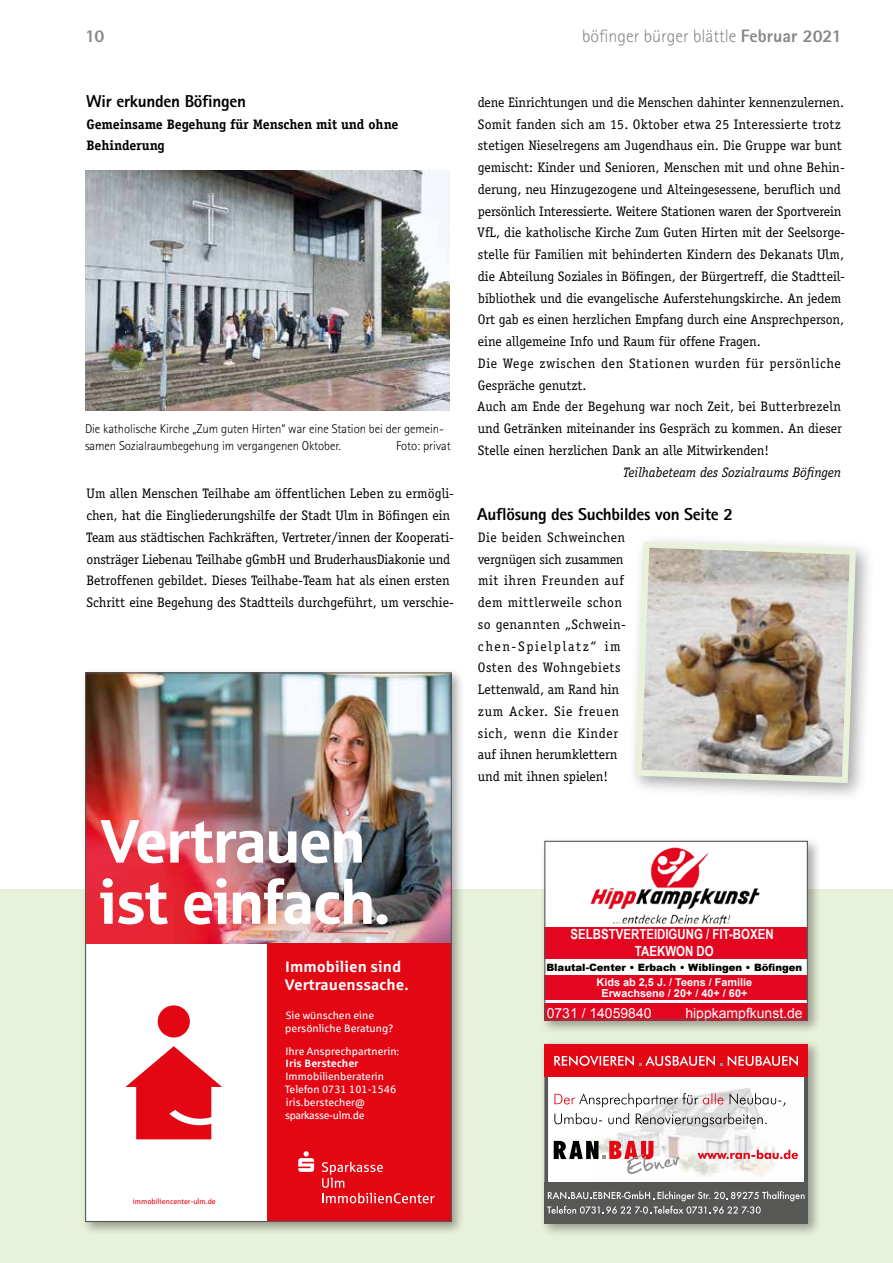
<style>
.page{position:relative;width:893px;height:1263px;background:#fff}
.page>*{position:absolute;margin:0;border:0;box-sizing:border-box;transform-origin:0 0}
.t1{font:61.2px/61.2px "Sparkasse Head";color:#fff}
.t2{font:300 18px "Rotis Sans Serif";color:#878787}
.t3{font:800 18px "Rotis Sans Serif";color:#878787}
.t4{font:800 17.25px "Rotis Sans Serif";letter-spacing:-.015em;color:#000}
.t5{font:700 15.3px/18.3px "Sparkasse Rg";color:#fff}
.t6{font:700 13.95px/17px "Arial Narrow";color:#fff;text-align:center}
.t7{font:13.95px "Arial";color:#fff}
.t8{font:13.8px/21.8px "Officina Serif LT";letter-spacing:-.005em;color:#000}
.t9{font:13.8px/21.8px "Officina Serif LT";letter-spacing:.03em;color:#000}
.t10{font:700 13.8px/21.8px "Officina Serif LT";letter-spacing:-.005em;color:#000}
.t11{font:italic 13.8px "Officina Serif LT";letter-spacing:-.005em;color:#000}
.t12{font:300 12.75px/16.5px "Rotis Sans Serif";letter-spacing:-.01em;color:#000}
.t13{font:700 10.8px/11.2px "Arial";color:#fff;text-align:center}
.t14{font:10.65px/12.9px "Sparkasse Rg";color:#fff}
.t15{font:700 10.65px "Sparkasse Rg";color:#fff}
.t16{font:900 10.05px "Arial";color:#000}
.t17{font:7.35px "Sparkasse Rg";color:#e30613}
.s1{font-weight:800}
</style>
<div class="page">
<div style="left:0;top:890px;width:893px;height:373px;background:#e8f1da"></div>
<div style="left:628px;top:534px;width:247px;height:269px;background:#000;opacity:.35"></div>
<img style="left:632px;top:538px;width:227px;height:248px">
<img style="left:86px;top:171px;width:364px;height:240px">
<div style="left:540px;top:1039px;width:282px;height:198px;background:#000;opacity:.35"></div>
<svg style="left:544px;top:1076px;width:53px;height:107px;background:#e5e1e1"></svg>
<img style="left:597px;top:1076px;width:211px;height:107px">
<div style="left:544px;top:1044px;width:264px;height:32px;background:#e30613"></div>
<svg style="left:554px;top:1141px;width:125px;height:33px;background:#ceb1b3"></svg>
<div style="left:544px;top:1183px;width:264px;height:40px;background:#575756"></div>
<svg style="left:547px;top:1191px;width:257px;height:23px"></svg>
<svg style="left:697px;top:1150px;width:101px;height:9px"></svg>
<svg style="left:554px;top:1113px;width:213px;height:14px;background:#cbcbcb"></svg>
<svg style="left:730px;top:1093px;width:56px;height:13px"></svg>
<svg style="left:554px;top:1093px;width:169px;height:14px;background:#dad0d1"></svg>
<svg style="left:554px;top:1055px;width:244px;height:11px"></svg>
<div style="left:540px;top:836px;width:282px;height:198px;background:#000;opacity:.35"></div>
<div style="left:545px;top:841px;width:262px;height:179px;background:#fff"></div>
<img style="left:590px;top:847px;width:170px;height:62px">
<img style="left:613px;top:914px;width:118px;height:10px">
<div style="left:544px;top:1003px;width:264px;height:17px;background:#e40520"></div>
<div style="left:544px;top:927px;width:264px;height:32px;background:#e40520"></div>
<div style="left:544px;top:975px;width:264px;height:25px;background:#e40520"></div>
<div style="left:544px;top:841px;width:264px;height:179px;border:1px solid #575756"></div>
<div style="left:81px;top:668px;width:385px;height:567px;background:#000;opacity:.35"></div>
<img style="left:87px;top:674px;width:363px;height:546px">
<h2 class="t3" style="left:85px;top:24px;width:21px">10</h2>
<h2 class="t2" style="left:582px;top:25px;width:261px">böfinger bürger blättle <span class="s1">Februar 2021</span></h2>
<p class="t4" style="left:86px;top:90px;width:161px">Wir erkunden Böfingen</p>
<p class="t10" style="left:86px;top:113px;width:314px">Gemeinsame Begehung für Menschen mit und ohne<br>Behinderung</p>
<p class="t12" style="left:85px;top:421px;width:360px">Die katholische Kirche „Zum guten Hirten“ war eine Station bei der gemein&shy;samen Sozialraumbegehung im vergangenen Oktober.</p>
<p class="t12" style="left:396px;top:437px;width:56px">Foto: privat</p>
<p class="t8" style="left:86px;top:483px;width:369px">Um allen Menschen Teilhabe am öffentlichen Leben zu ermögli&shy;chen, hat die Eingliederungshilfe der Stadt Ulm in Böfingen ein Team aus städtischen Fachkräften, Vertreter/innen der Kooperati&shy;onsträger Liebenau Teilhabe gGmbH und BruderhausDiakonie und Betroffenen gebildet. Dieses Teilhabe-Team hat als einen ersten Schritt eine Begehung des Stadtteils durchgeführt, um verschie-</p>
<h1 class="t1" style="left:100px;top:808px;width:291px">Vertrauen ist einfach.</h1>
<p class="t5" style="left:285px;top:956px;width:125px">Immobilien sind<br>Vertrauenssache.</p>
<p class="t14" style="left:285px;top:1009px;width:110px">Sie wünschen eine persönliche Beratung?</p>
<p class="t14" style="left:286px;top:1044px;width:115px">Ihre Ansprechpartnerin:</p>
<p class="t15" style="left:286px;top:1057px;width:74px">Iris Berstecher</p>
<p class="t14" style="left:285px;top:1070px;width:113px">Immobilienberaterin<br>Telefon 0731 101-1546 iris.berstecher@ sparkasse-ulm.de</p>
<p class="t8" style="left:477px;top:91px;width:370px">dene Einrichtungen und die Menschen dahinter kennenzulernen.<br>Somit fanden sich am 15. Oktober etwa 25 Interessierte trotz stetigen Nieselregens am Jugendhaus ein. Die Gruppe war bunt gemischt: Kinder und Senioren, Menschen mit und ohne Behin&shy;derung, neu Hinzugezogene und Alteingesessene, beruflich und persönlich Interessierte. Weitere Stationen waren der Sportverein VfL, die katholische Kirche Zum Guten Hirten mit der Seelsorge&shy;stelle für Familien mit behinderten Kindern des Dekanats Ulm, die Abteilung Soziales in Böfingen, der Bürgertreff, die Stadtteil&shy;bibliothek und die evangelische Auferstehungskirche. An jedem Ort gab es einen herzlichen Empfang durch eine Ansprechperson, eine allgemeine Info und Raum für offene Fragen.<br>Die Wege zwischen den Stationen wurden für persönliche Gespräche genutzt.<br>Auch am Ende der Begehung war noch Zeit, bei Butterbrezeln und Getränken miteinander ins Gespräch zu kommen. An dieser Stelle einen herzlichen Dank an alle Mitwirkenden!</p>
<p class="t11" style="left:623px;top:464px;width:220px">Teilhabeteam des Sozialraums Böfingen</p>
<p class="t4" style="left:477px;top:503px;width:257px">Auflösung des Suchbildes von Seite 2</p>
<p class="t9" style="left:478px;top:526px;width:150px">Die beiden Schweinchen vergnügen sich zusammen mit ihren Freunden auf dem mittlerweile schon so genannten „Schwein&shy;chen-Spielplatz“ im<br>Osten des Wohngebiets<br>Lettenwald, am Rand hin zum Acker. Sie freuen sich, wenn die Kinder auf ihnen herumklettern und mit ihnen spielen!</p>
<p class="t6" style="left:571px;top:925px;width:205px">SELBSTVERTEIDIGUNG / FIT-BOXEN<br>TAEKWON DO</p>
<p class="t13" style="left:597px;top:976px;width:157px">Kids ab 2,5 J. / Teens / Familie<br>Erwachsene / 20+ / 40+ / 60+</p>
<p class="t16" style="left:546px;top:960px;width:257px">Blautal-Center • Erbach • Wiblingen • Böfingen</p>
<p class="t7" style="left:547px;top:1004px;width:106px">0731 / 14059840</p>
<p class="t7" style="left:685px;top:1004px;width:119px">hippkampfkunst.de</p>
<p class="t17" style="left:133px;top:1196px;width:85px">immobiliencenter-ulm.de</p>
</div>
